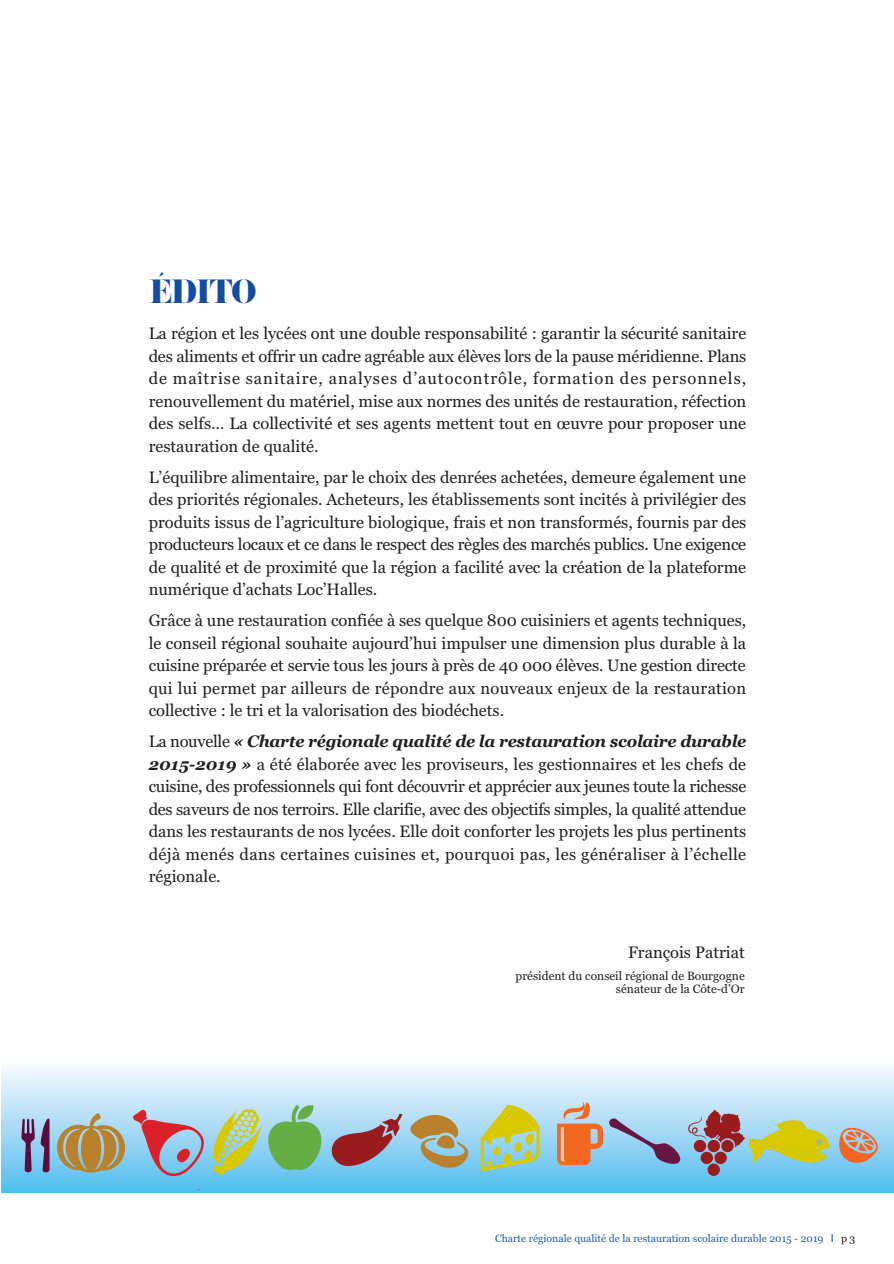
<style>
.page{position:relative;width:894px;height:1264px;background:#fff}
.page>*{position:absolute;margin:0;border:0;box-sizing:border-box;transform-origin:0 0}
.t1{font:30px "Pistilli";letter-spacing:-.055em;color:#124da1}
.t2{font:16.5px/22.5px "Georgia";color:#231f20;text-align:justify}
.t3{font:12px/13.5px "Georgia";color:#231f20;text-align:right}
.t4{font:10.5px "Georgia";color:#255fac}
.s1{font-weight:700;font-style:italic}
.s2{font-family:"Futura";font-stretch:condensed;color:#124da1}
.s3{color:#231f20}
</style>
<div class="page">
<div style="left:1px;top:1064px;width:893px;height:128px;background:linear-gradient(to bottom,#fbfafd,#55bcec)"></div>
<svg style="left:172px;top:1189px;width:35px;height:1px"></svg>
<svg style="left:57px;top:1113px;width:68px;height:59px;background:#aea580"></svg>
<svg style="left:21px;top:1118px;width:14px;height:54px"></svg>
<svg style="left:41px;top:1118px;width:8px;height:54px"></svg>
<svg style="left:133px;top:1104px;width:190px;height:75px;background:#9bbbac"></svg>
<svg style="left:687px;top:1109px;width:143px;height:66px;background:#a4b199"></svg>
<svg style="left:837px;top:1127px;width:40px;height:38px;background:#bf9f91"></svg>
<svg style="left:329px;top:1113px;width:140px;height:60px;background:#9b9ea3"></svg>
<svg style="left:481px;top:1104px;width:58px;height:67px;background:#b7ce7f"></svg>
<svg style="left:557px;top:1102px;width:123px;height:63px;background:#b1b0b8"></svg>
<h1 class="t1" style="left:149px;top:279px;width:109px">ÉDITO</h1>
<p class="t2" style="left:149px;top:323px;width:599px">La région et les lycées ont une double responsabilité : garantir la sécurité sanitaire des aliments et offrir un cadre agréable aux élèves lors de la pause méridienne. Plans de maîtrise sanitaire, analyses d’autocontrôle, formation des personnels, renouvellement du matériel, mise aux normes des unités de restauration, réfection des selfs… La collectivité et ses agents mettent tout en œuvre pour proposer une restauration de qualité.</p>
<p class="t2" style="left:149px;top:467px;width:599px">L’équilibre alimentaire, par le choix des denrées achetées, demeure également une des priorités régionales. Acheteurs, les établissements sont incités à privilégier des produits issus de l’agriculture biologique, frais et non transformés, fournis par des producteurs locaux et ce dans le respect des règles des marchés publics. Une exigence de qualité et de proximité que la région a facilité avec la création de la plateforme numérique d’achats Loc’Halles.</p>
<p class="t2" style="left:149px;top:610px;width:599px">Grâce à une restauration confiée à ses quelque 800 cuisiniers et agents techniques, le conseil régional souhaite aujourd’hui impulser une dimension plus durable à la cuisine préparée et servie tous les jours à près de 40 000 élèves. Une gestion directe qui lui permet par ailleurs de répondre aux nouveaux enjeux de la restauration collective : le tri et la valorisation des biodéchets.</p>
<p class="t2" style="left:149px;top:731px;width:599px">La nouvelle <span class="s1">« Charte régionale qualité de la restauration scolaire durable 2015-2019 »</span> a été élaborée avec les proviseurs, les gestionnaires et les chefs de cuisine, des professionnels qui font découvrir et apprécier aux jeunes toute la richesse des saveurs de nos terroirs. Elle clarifie, avec des objectifs simples, la qualité attendue dans les restaurants de nos lycées. Elle doit conforter les projets les plus pertinents déjà menés dans certaines cuisines et, pourquoi pas, les généraliser à l’échelle régionale.</p>
<p class="t2" style="left:628px;top:942px;width:118px">François Patriat</p>
<p class="t3" style="left:515px;top:969px;width:231px">président du conseil régional de Bourgogne sénateur de la Côte-d’Or</p>
<p class="t4" style="left:495px;top:1234px;width:362px">Charte régionale qualité de la restauration scolaire durable 2015 - 2019 <span class="s2">I</span> <span class="s3">p 3</span></p>
</div>
